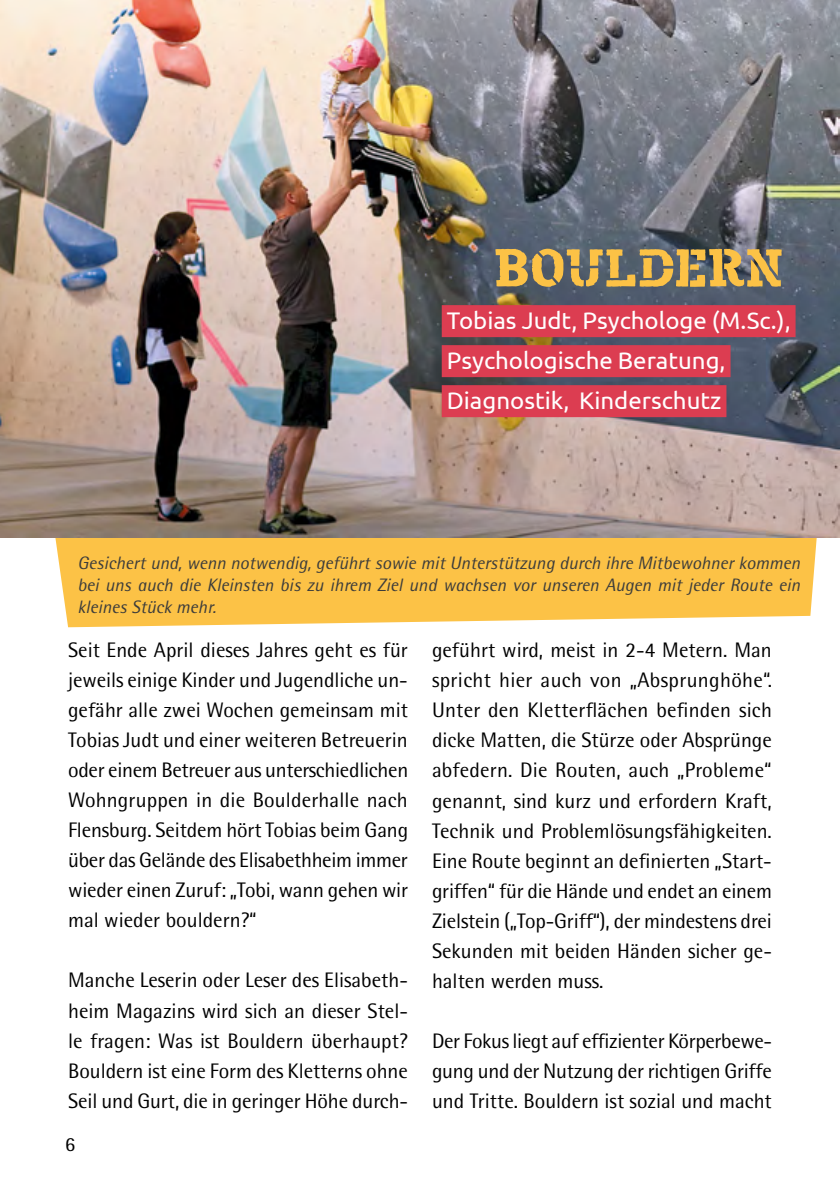
<style>
.page{position:relative;width:840px;height:1191px;background:#fff}
.page>*{position:absolute;margin:0;border:0;box-sizing:border-box;transform-origin:0 0}
.t1{font:54px "Harvester";color:#fcc246}
.t2{font:24px/40px "Ubuntu";color:#fff}
.t3{font:21px/30px "Rotis Semi Sans Std";color:#000;text-align:justify}
.t4{font:20px "Rotis Semi Sans Std";color:#000}
.t5{font:italic 18px/22px "Rotis Semi Sans Std";color:#3c3c3b;text-align:justify}
</style>
<div class="page">
<svg style="left:51px;top:537px;width:767px;height:90px;fill:#fcc246"></svg>
<img style="left:0;top:0;width:839px;height:537px">
<div style="left:441px;top:305px;width:354px;height:32px;background:#dc3d51"></div>
<div style="left:441px;top:345px;width:289px;height:32px;background:#dc3d51"></div>
<div style="left:441px;top:385px;width:285px;height:32px;background:#dc3d51"></div>
<h1 class="t1" style="left:494px;top:230px;width:290px">BOULDERN</h1>
<p class="t2" style="left:446px;top:300px;width:345px">Tobias Judt, Psychologe (M.Sc.),<br>Psychologische Beratung,<br>Diagnostik, Kinderschutz</p>
<p class="t5" style="left:77px;top:552px;width:723px">Gesichert und, wenn notwendig, geführt sowie mit Unterstützung durch ihre Mitbewohner kommen bei uns auch die Kleinsten bis zu ihrem Ziel und wachsen vor unseren Augen mit jeder Route ein kleines Stück mehr.</p>
<p class="t3" style="left:68px;top:635px;width:341px">Seit Ende April dieses Jahres geht es für jeweils einige Kinder und Jugendliche un&shy;gefähr alle zwei Wochen gemeinsam mit Tobias Judt und einer weiteren Betreuerin oder einem Betreuer aus unterschiedlichen Wohngruppen in die Boulderhalle nach Flensburg. Seitdem hört Tobias beim Gang über das Gelände des Elisabethheim immer wieder einen Zuruf: „Tobi, wann gehen wir mal wieder bouldern?“</p>
<p class="t3" style="left:68px;top:965px;width:341px">Manche Leserin oder Leser des Elisabeth&shy;heim Magazins wird sich an dieser Stel&shy;le fragen: Was ist Bouldern überhaupt?<br>Bouldern ist eine Form des Kletterns ohne Seil und Gurt, die in geringer Höhe durch-</p>
<p class="t4" style="left:65px;top:1132px;width:12px">6</p>
<p class="t3" style="left:432px;top:635px;width:341px">geführt wird, meist in 2-4 Metern. Man spricht hier auch von „Absprunghöhe“.<br>Unter den Kletterflächen befinden sich dicke Matten, die Stürze oder Absprünge abfedern. Die Routen, auch „Probleme“ genannt, sind kurz und erfordern Kraft, Technik und Problemlösungsfähigkeiten.<br>Eine Route beginnt an definierten „Start&shy;griffen“ für die Hände und endet an einem Zielstein („Top-Griff“), der mindestens drei Sekunden mit beiden Händen sicher ge&shy;halten werden muss.</p>
<p class="t3" style="left:432px;top:1025px;width:341px">Der Fokus liegt auf effizienter Körperbewe&shy;gung und der Nutzung der richtigen Griffe und Tritte. Bouldern ist sozial und macht</p>
</div>
